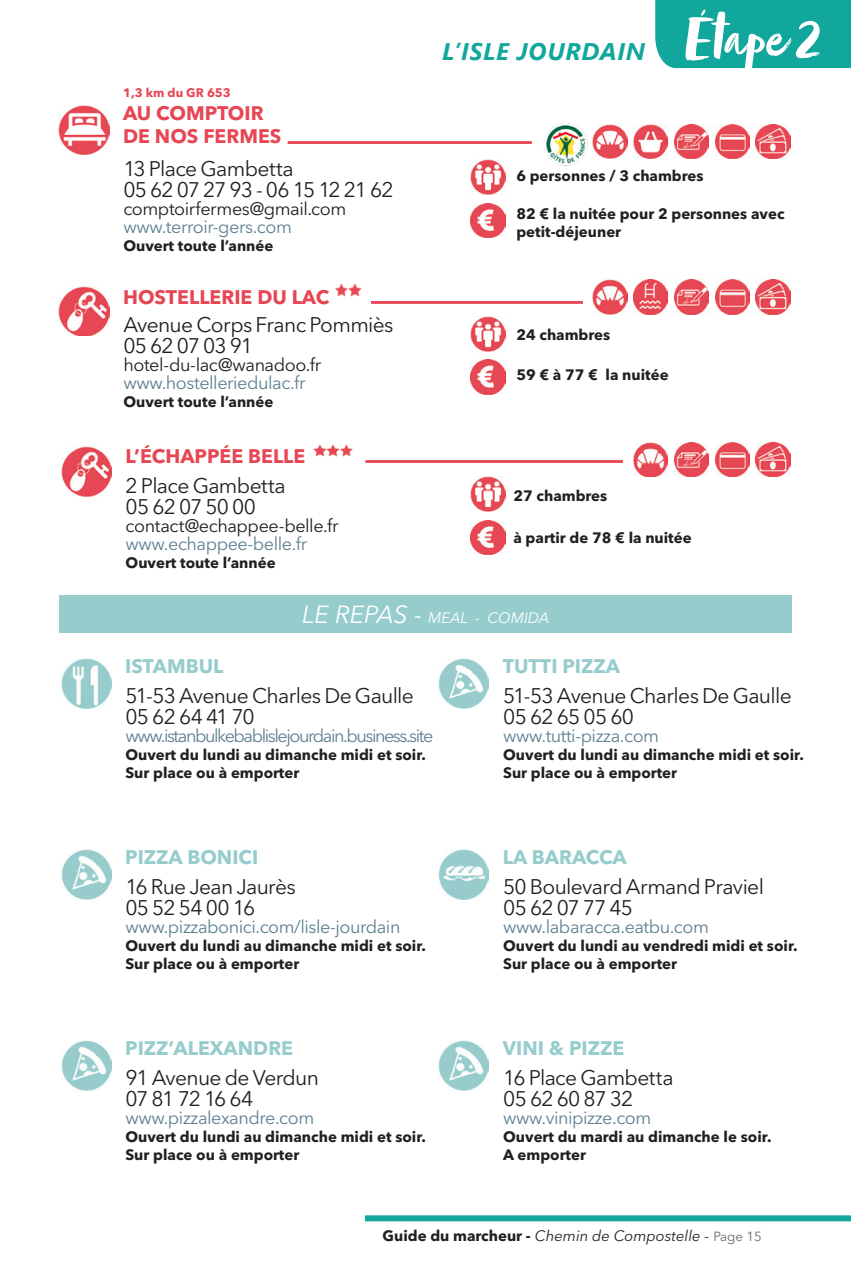
<style>
.page{position:relative;width:851px;height:1276px;background:#fff}
.page>*{position:absolute;margin:0;border:0;box-sizing:border-box;transform-origin:0 0}
.t1{font:66px "Zooja Pro";color:#fff}
.t2{font:italic 700 24px "Segoe UI";letter-spacing:.03em;color:#12a79d}
.t3{font:21px/21px "Avenir Next LT Pro";letter-spacing:-.03em;color:#231f20}
.t4{font:700 19.5px "Avenir Next LT Pro";color:#96cccc}
.t5{font:700 19.5px/23.4px "Avenir Next LT Pro";color:#e74654}
.t6{font:18px "Avenir Next LT Pro";letter-spacing:-.025em;color:#5f8091}
.t7{font:18px "Avenir Next LT Pro";letter-spacing:-.025em;color:#231f20}
.t8{font:18px "Avenir Next LT Pro";letter-spacing:-.08em;color:#5f8091}
.t9{font:700 15px/18px "Avenir Next LT Pro";color:#231f20}
.t10{font:italic 15px "Avenir Next LT Pro";color:#231f20}
.t11{font:italic 15px "Avenir Next LT Pro";color:#fff}
.t12{font:700 12.3px "Avenir Next LT Pro";color:#e74654}
.s1{font-size:24.6px}
.s2{font-weight:700;font-style:normal}
.s3{font-style:normal;font-size:13.2px;color:#6b6b6e}
</style>
<div class="page">
<div style="left:365px;top:1215px;width:485px;height:6px;background:#16a89f"></div>
<div style="left:655px;top:0;width:195px;height:68px;background:#12a79d"></div>
<img style="left:439px;top:658px;width:50px;height:50px">
<img style="left:439px;top:849px;width:50px;height:50px">
<img style="left:439px;top:1040px;width:50px;height:50px">
<img style="left:61px;top:658px;width:50px;height:50px">
<img style="left:61px;top:849px;width:50px;height:50px">
<img style="left:61px;top:1040px;width:50px;height:50px">
<hr style="left:287px;top:141px;width:244px;height:3px;background:#e74654">
<img style="left:59px;top:105px;width:50px;height:50px">
<img style="left:470px;top:160px;width:35px;height:34px">
<img style="left:470px;top:203px;width:35px;height:35px">
<img style="left:543px;top:123px;width:45px;height:43px">
<img style="left:592px;top:124px;width:35px;height:35px">
<img style="left:633px;top:124px;width:34px;height:35px">
<img style="left:755px;top:124px;width:35px;height:35px">
<img style="left:674px;top:124px;width:34px;height:34px">
<img style="left:715px;top:124px;width:34px;height:35px">
<img style="left:59px;top:286px;width:50px;height:50px">
<hr style="left:371px;top:301px;width:212px;height:3px;background:#e74654">
<img style="left:470px;top:316px;width:35px;height:35px">
<img style="left:470px;top:360px;width:35px;height:34px">
<svg style="left:335px;top:283px;width:26px;height:13px"></svg>
<img style="left:592px;top:280px;width:35px;height:34px">
<img style="left:633px;top:280px;width:34px;height:34px">
<img style="left:755px;top:280px;width:35px;height:34px">
<img style="left:674px;top:280px;width:34px;height:34px">
<img style="left:715px;top:280px;width:34px;height:34px">
<img style="left:61px;top:446px;width:50px;height:50px">
<img style="left:470px;top:477px;width:35px;height:34px">
<img style="left:470px;top:520px;width:35px;height:35px">
<hr style="left:365px;top:460px;width:257px;height:3px;background:#e74654">
<svg style="left:313px;top:444px;width:40px;height:13px"></svg>
<img style="left:633px;top:442px;width:34px;height:35px">
<img style="left:755px;top:442px;width:35px;height:35px">
<img style="left:674px;top:442px;width:34px;height:34px">
<img style="left:715px;top:442px;width:34px;height:35px">
<div style="left:60px;top:595px;width:731px;height:38px;background:#96cccc"></div>
<p class="t12" style="left:123px;top:85px;width:109px">1,3 km du GR 653</p>
<h3 class="t5" style="left:123px;top:101px;width:160px">AU COMPTOIR<br>DE NOS FERMES</h3>
<h3 class="t3" style="left:123px;top:158px;width:272px">13 Place Gambetta<br>05 62 07 27 93 - 06 15 12 21 62</h3>
<p class="t7" style="left:123px;top:198px;width:224px">comptoirfermes@gmail.com</p>
<p class="t6" style="left:123px;top:216px;width:170px">www.terroir-gers.com</p>
<p class="t9" style="left:123px;top:236px;width:151px">Ouvert toute l’année</p>
<h3 class="t5" style="left:123px;top:285px;width:208px">HOSTELLERIE DU LAC</h3>
<h3 class="t3" style="left:123px;top:314px;width:272px">Avenue Corps Franc Pommiès<br>05 62 07 03 91</h3>
<p class="t7" style="left:123px;top:354px;width:199px">hotel-du-lac@wanadoo.fr</p>
<p class="t6" style="left:123px;top:372px;width:184px">www.hostelleriedulac.fr</p>
<p class="t9" style="left:123px;top:393px;width:151px">Ouvert toute l’année</p>
<h3 class="t5" style="left:125px;top:444px;width:181px">L’ÉCHAPPÉE BELLE</h3>
<h3 class="t3" style="left:126px;top:475px;width:162px">2 Place Gambetta<br>05 62 07 50 00</h3>
<p class="t7" style="left:126px;top:515px;width:214px">contact@echappee-belle.fr</p>
<p class="t6" style="left:126px;top:533px;width:183px">www.echappee-belle.fr</p>
<p class="t9" style="left:126px;top:553px;width:151px">Ouvert toute l’année</p>
<h2 class="t2" style="left:442px;top:28px;width:204px">L’ISLE JOURDAIN</h2>
<h1 class="t1" style="left:684px;top:-2px;width:139px">Étape 2</h1>
<p class="t9" style="left:516px;top:167px;width:189px">6 personnes / 3 chambres</p>
<p class="t9" style="left:516px;top:205px;width:270px">82 € la nuitée pour 2 personnes avec petit-déjeuner</p>
<p class="t9" style="left:516px;top:326px;width:95px">24 chambres</p>
<p class="t9" style="left:516px;top:366px;width:154px">59 € à 77 € la nuitée</p>
<p class="t9" style="left:513px;top:486px;width:95px">27 chambres</p>
<p class="t9" style="left:513px;top:528px;width:180px">à partir de 78 € la nuitée</p>
<p class="t11" style="left:302px;top:609px;width:249px"><span class="s1">LE REPAS -</span> MEAL - COMIDA</p>
<h3 class="t4" style="left:125px;top:654px;width:100px">ISTAMBUL</h3>
<h3 class="t3" style="left:125px;top:685px;width:290px">51-53 Avenue Charles De Gaulle<br>05 62 64 41 70</h3>
<p class="t8" style="left:125px;top:725px;width:309px">www.istanbulkebablislejourdain.business.site</p>
<p class="t9" style="left:125px;top:746px;width:302px">Ouvert du lundi au dimanche midi et soir.<br>Sur place ou à emporter</p>
<h3 class="t4" style="left:125px;top:845px;width:135px">PIZZA BONICI</h3>
<h3 class="t3" style="left:125px;top:876px;width:172px">16 Rue Jean Jaurès<br>05 52 54 00 16</h3>
<p class="t6" style="left:125px;top:916px;width:276px">www.pizzabonici.com/lisle-jourdain</p>
<p class="t9" style="left:125px;top:937px;width:302px">Ouvert du lundi au dimanche midi et soir.<br>Sur place ou à emporter</p>
<h3 class="t4" style="left:125px;top:1036px;width:169px">PIZZ’ALEXANDRE</h3>
<h3 class="t3" style="left:125px;top:1067px;width:195px">91 Avenue de Verdun<br>07 81 72 16 64</h3>
<p class="t6" style="left:125px;top:1107px;width:190px">www.pizzalexandre.com</p>
<p class="t9" style="left:125px;top:1127px;width:302px">Ouvert du lundi au dimanche midi et soir.<br>Sur place ou à emporter</p>
<h3 class="t4" style="left:503px;top:654px;width:119px">TUTTI PIZZA</h3>
<h3 class="t3" style="left:503px;top:685px;width:290px">51-53 Avenue Charles De Gaulle<br>05 62 65 05 60</h3>
<p class="t6" style="left:503px;top:725px;width:157px">www.tutti-pizza.com</p>
<p class="t9" style="left:503px;top:746px;width:302px">Ouvert du lundi au dimanche midi et soir.<br>Sur place ou à emporter</p>
<h3 class="t4" style="left:503px;top:845px;width:125px">LA BARACCA</h3>
<h3 class="t3" style="left:503px;top:876px;width:262px">50 Boulevard Armand Praviel<br>05 62 07 77 45</h3>
<p class="t6" style="left:503px;top:916px;width:207px">www.labaracca.eatbu.com</p>
<p class="t9" style="left:503px;top:937px;width:296px">Ouvert du lundi au vendredi midi et soir.<br>Sur place ou à emporter</p>
<h3 class="t4" style="left:503px;top:1036px;width:123px">VINI &amp; PIZZE</h3>
<h3 class="t3" style="left:503px;top:1067px;width:172px">16 Place Gambetta<br>05 62 60 87 32</h3>
<p class="t6" style="left:503px;top:1107px;width:150px">www.vinipizze.com</p>
<p class="t9" style="left:503px;top:1127px;width:270px">Ouvert du mardi au dimanche le soir.<br>A emporter</p>
<p class="t10" style="left:382px;top:1227px;width:380px"><span class="s2">Guide du marcheur -</span> Chemin de Compostelle - <span class="s3">Page 15</span></p>
</div>
